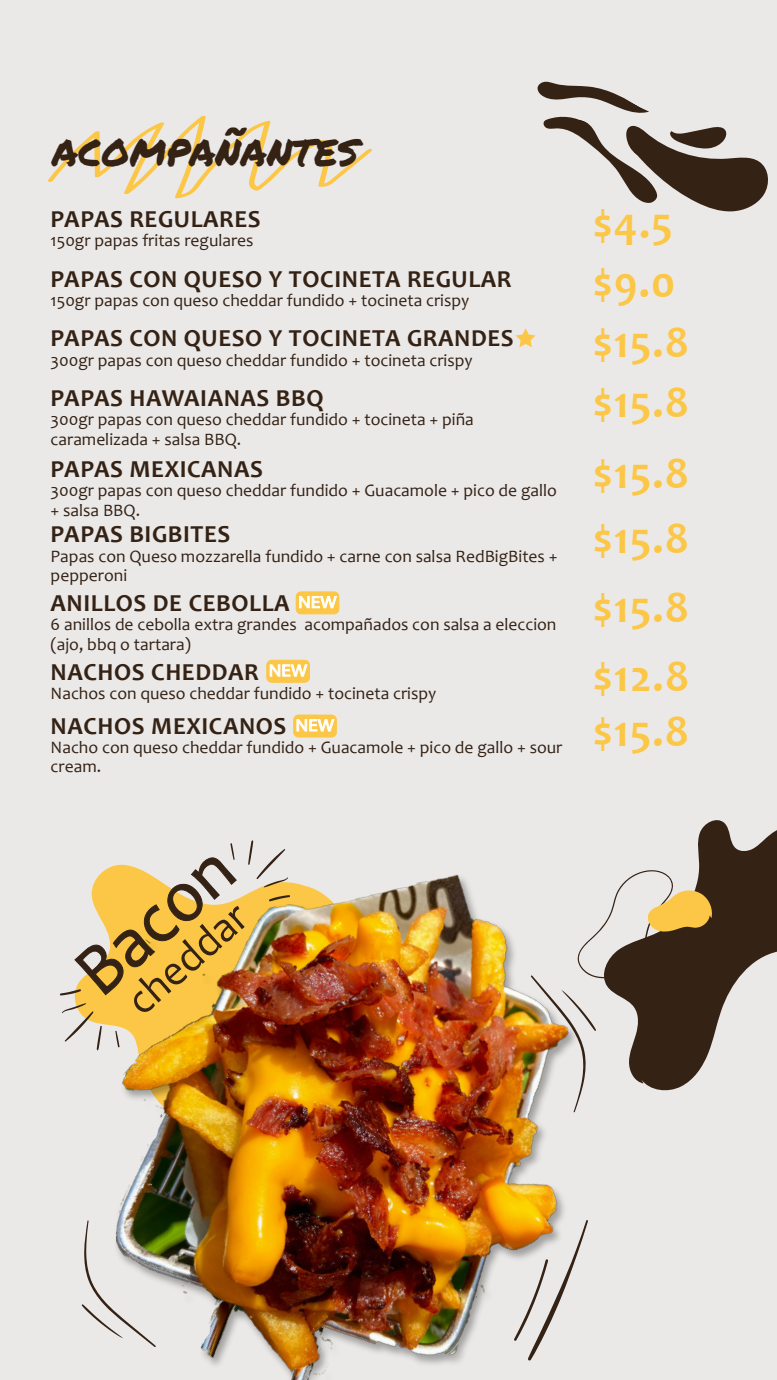
<style>
.page{position:relative;width:777px;height:1380px;background:#fff}
.page>*{position:absolute;margin:0;border:0;box-sizing:border-box;transform-origin:0 0}
.t1{font:72.94px "Candara";color:#342215;scale:.96 1}
.t2{font:700 45px/55.4px "Candara";letter-spacing:.025em;color:#fcc746}
.t3{font:45px "Permanent Marker";color:#342215}
.t4{font:43.69px "Candara";color:#342215;scale:.96 1}
.t5{font:700 24.5px "Candara";letter-spacing:.025em;color:#342215}
.t6{font:17.5px/19.2px "Candara";color:#342215}
.t7{font:16.88px "Myriad Pro";letter-spacing:.005em;color:#fff;scale:1.14 1}
</style>
<div class="page">
<div style="left:0;top:0;width:776px;height:1380px;background:#ebe9e8"></div>
<svg style="left:537px;top:82px;width:231px;height:130px"></svg>
<svg style="left:74px;top:996px;width:42px;height:30px"></svg>
<svg style="left:62px;top:1003px;width:40px;height:48px"></svg>
<img style="left:116px;top:874px;width:448px;height:506px">
<svg style="left:269px;top:895px;width:21px;height:6px"></svg>
<svg style="left:60px;top:843px;width:177px;height:153px"></svg>
<svg style="left:248px;top:840px;width:40px;height:47px"></svg>
<svg style="left:513px;top:1220px;width:75px;height:141px"></svg>
<svg style="left:81px;top:1220px;width:75px;height:127px"></svg>
<svg style="left:47px;top:115px;width:325px;height:83px"></svg>
<svg style="left:698px;top:820px;width:78px;height:219px;fill:#342215"></svg>
<svg style="left:530px;top:870px;width:183px;height:243px"></svg>
<svg style="left:515px;top:328px;width:20px;height:19px"></svg>
<div style="left:293px;top:715px;width:43px;height:22px;background:#fcc746;border-radius:5px"></div>
<div style="left:293px;top:715px;width:43px;height:22px;border:1px solid #fcc746;border-radius:5px"></div>
<svg style="left:296px;top:719px;width:38px;height:13px"></svg>
<div style="left:267px;top:660px;width:42px;height:22px;background:#fcc746;border-radius:5px"></div>
<div style="left:266px;top:660px;width:44px;height:23px;border:1px solid #fcc746;border-radius:5px"></div>
<svg style="left:269px;top:664px;width:39px;height:13px"></svg>
<div style="left:296px;top:592px;width:43px;height:22px;background:#fcc746;border-radius:5px"></div>
<div style="left:296px;top:592px;width:43px;height:22px;border:1px solid #fcc746;border-radius:5px"></div>
<svg style="left:299px;top:596px;width:38px;height:13px"></svg>
<h2 class="t3" style="left:52px;top:116px;width:307px">acompañantes</h2>
<h3 class="t5" style="left:51px;top:204px;width:211px">PAPAS REGULARES</h3>
<p class="t6" style="left:51px;top:231px;width:204px">150gr papas fritas regulares</p>
<h3 class="t5" style="left:51px;top:263px;width:462px">PAPAS CON QUESO Y TOCINETA REGULAR</h3>
<p class="t6" style="left:51px;top:290px;width:420px">150gr papas con queso cheddar fundido + tocineta crispy</p>
<h3 class="t5" style="left:51px;top:323px;width:464px">PAPAS CON QUESO Y TOCINETA GRANDES</h3>
<p class="t6" style="left:51px;top:350px;width:423px">300gr papas con queso cheddar fundido + tocineta crispy</p>
<h3 class="t5" style="left:51px;top:383px;width:274px">PAPAS HAWAIANAS BBQ</h3>
<p class="t6" style="left:51px;top:410px;width:424px">300gr papas con queso cheddar fundido + tocineta + piña</p>
<p class="t6" style="left:51px;top:429px;width:192px">caramelizada + salsa BBQ.</p>
<h3 class="t5" style="left:51px;top:454px;width:214px">PAPAS MEXICANAS</h3>
<p class="t6" style="left:51px;top:481px;width:507px">300gr papas con queso cheddar fundido + Guacamole + pico de gallo</p>
<p class="t6" style="left:51px;top:500px;width:91px">+ salsa BBQ.</p>
<h3 class="t5" style="left:51px;top:519px;width:181px">PAPAS BIGBITES</h3>
<p class="t6" style="left:51px;top:546px;width:508px">Papas con Queso mozzarella fundido + carne con salsa RedBigBites +</p>
<p class="t6" style="left:51px;top:566px;width:78px">pepperoni</p>
<h3 class="t5" style="left:51px;top:588px;width:240px">ANILLOS DE CEBOLLA</h3>
<p class="t6" style="left:51px;top:615px;width:507px">6 anillos de cebolla extra grandes acompañados con salsa a eleccion</p>
<p class="t7" style="left:298px;top:592px;width:35px">NEW</p>
<p class="t6" style="left:51px;top:634px;width:142px">(ajo, bbq o tartara)</p>
<h3 class="t5" style="left:51px;top:657px;width:210px">NACHOS CHEDDAR</h3>
<p class="t6" style="left:51px;top:684px;width:387px">Nachos con queso cheddar fundido + tocineta crispy</p>
<p class="t7" style="left:268px;top:660px;width:35px">NEW</p>
<h3 class="t5" style="left:51px;top:710px;width:237px">NACHOS MEXICANOS</h3>
<p class="t6" style="left:51px;top:737px;width:513px">Nacho con queso cheddar fundido + Guacamole + pico de gallo + sour cream.</p>
<p class="t7" style="left:295px;top:715px;width:35px">NEW</p>
<h2 class="t2" style="left:592px;top:195px;width:81px">$4.5</h2>
<h2 class="t2" style="left:592px;top:255px;width:84px">$9.0</h2>
<h2 class="t2" style="left:592px;top:314px;width:97px">$15.8</h2>
<h2 class="t2" style="left:592px;top:374px;width:97px">$15.8</h2>
<h2 class="t2" style="left:592px;top:445px;width:97px">$15.8</h2>
<h2 class="t2" style="left:592px;top:510px;width:97px">$15.8</h2>
<h2 class="t2" style="left:592px;top:579px;width:97px">$15.8</h2>
<h2 class="t2" style="left:592px;top:648px;width:98px">$12.8 $15.8</h2>
<h1 class="t1" style="left:55px;top:946px;width:194px;rotate:-41deg">Bacon</h1>
<h3 class="t4" style="left:114px;top:985px;width:153px;rotate:-41deg">cheddar</h3>
</div>
